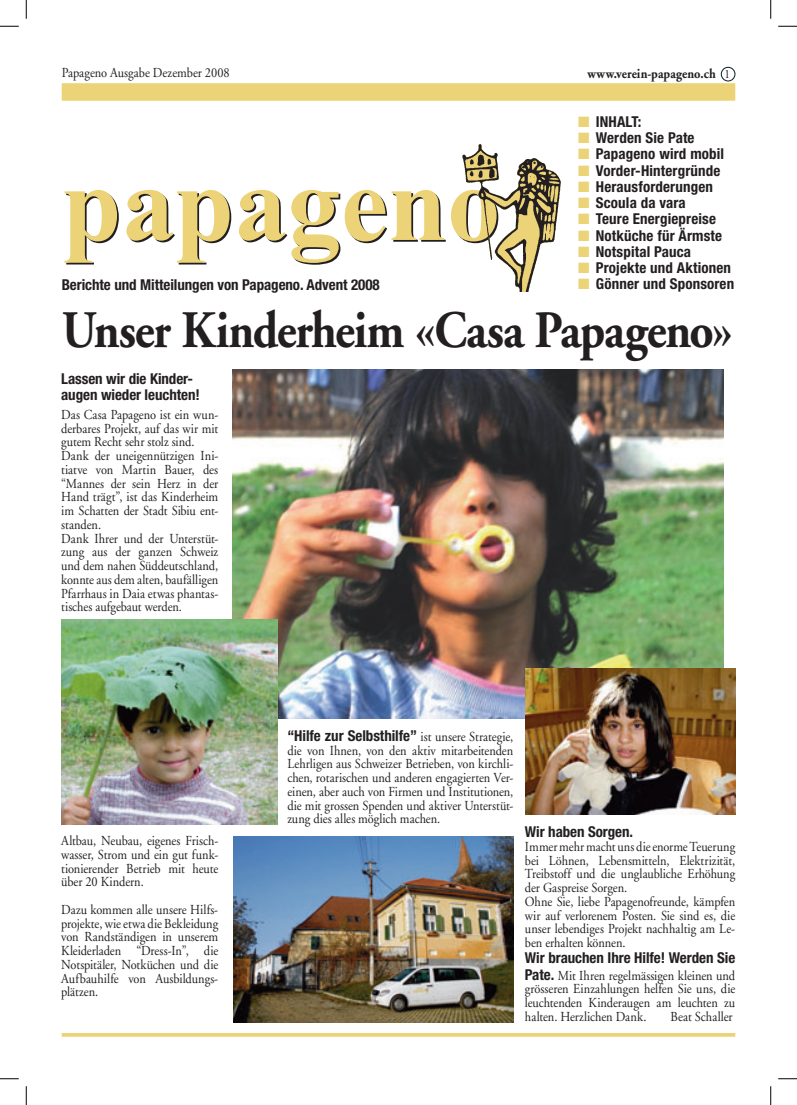
<style>
.page{position:relative;width:797px;height:1105px;background:#fff}
.page>*{position:absolute;margin:0;border:0;box-sizing:border-box;transform-origin:0 0}
.t1{font:700 106.5px "Times New Roman";color:#231f20}
.t2{font:700 52.5px "Adobe Garamond";letter-spacing:-.025em;color:#231f20;scale:.9 1}
.t3{font:700 condensed 15px/16.2px "Helvetica Neue";letter-spacing:.01em;color:#231f20}
.t4{font:13.75px/13.8px "Adobe Garamond";letter-spacing:-.005em;color:#231f20;text-align:justify;scale:.9 1}
.t5{font:700 13.75px "Adobe Garamond";letter-spacing:.005em;color:#231f20;scale:.9 1}
.s1{font-weight:400;font-size:12.5px}
.s2{color:#ecd378}
.s3{font-family:"Adobe Garamond";font-weight:400;font-stretch:normal;font-size:13.75px}
.s4{font-family:"Helvetica Neue";font-weight:700;font-stretch:condensed;font-size:15px}
</style>
<div class="page">
<svg style="left:62px;top:1033px;width:673px;height:4px;background:#edd580"></svg>
<div style="left:721px;top:67px;width:14px;height:14px;border:1px solid #091b21;border-radius:50%"></div>
<div style="left:62px;top:83px;width:673px;height:18px;background:#ecd378"></div>
<img style="left:462px;top:144px;width:99px;height:147px">
<div style="left:534px;top:271px;width:30px;height:20px;background:#fff"></div>
<img style="left:232px;top:369px;width:491px;height:350px">
<img style="left:525px;top:668px;width:210px;height:146px">
<img style="left:234px;top:837px;width:279px;height:185px">
<img style="left:62px;top:619px;width:216px;height:205px">
<svg style="left:0;top:25px;width:19px;height:2px"></svg>
<svg style="left:778px;top:25px;width:19px;height:2px"></svg>
<svg style="left:0;top:1078px;width:19px;height:1px"></svg>
<svg style="left:778px;top:1078px;width:19px;height:1px"></svg>
<svg style="left:25px;top:0;width:2px;height:19px"></svg>
<svg style="left:25px;top:1086px;width:2px;height:19px"></svg>
<svg style="left:770px;top:0;width:1px;height:19px"></svg>
<svg style="left:770px;top:1086px;width:1px;height:19px"></svg>
<p class="t4" style="left:62px;top:67px;width:188px">Papageno Ausgabe Dezember 2008</p>
<p class="t5" style="left:587px;top:66px;width:160px">www.verein-papageno.ch <span class="s1">1</span></p>
<p class="t3" style="left:578px;top:113px;width:65px"><span class="s2">■</span> Inhalt:</p>
<p class="t3" style="left:578px;top:129px;width:118px"><span class="s2">■</span> Werden Sie Pate</p>
<p class="t3" style="left:578px;top:146px;width:148px"><span class="s2">■</span> Papageno wird mobil</p>
<p class="t3" style="left:578px;top:162px;width:144px"><span class="s2">■</span> Vorder-Hintergründe</p>
<p class="t3" style="left:578px;top:178px;width:136px"><span class="s2">■</span> Herausforderungen</p>
<p class="t3" style="left:578px;top:194px;width:109px"><span class="s2">■</span> Scoula da vara</p>
<p class="t3" style="left:578px;top:211px;width:139px"><span class="s2">■</span> Teure Energiepreise</p>
<p class="t3" style="left:578px;top:227px;width:145px"><span class="s2">■</span> Notküche für Ärmste</p>
<p class="t3" style="left:578px;top:243px;width:114px"><span class="s2">■</span> Notspital Pauca</p>
<p class="t3" style="left:578px;top:259px;width:154px"><span class="s2">■</span> Projekte und Aktionen</p>
<p class="t3" style="left:578px;top:276px;width:158px"><span class="s2">■</span> Gönner und Sponsoren</p>
<h1 class="t1" style="left:64px;top:132px;width:439px">papageno</h1>
<p class="t3" style="left:62px;top:276px;width:319px">Berichte und Mitteilungen von Papageno. Advent 2008</p>
<h2 class="t2" style="left:62px;top:302px;width:747px">Unser Kinderheim «Casa Papageno»</h2>
<p class="t3" style="left:61px;top:370px;width:140px">Lassen wir die Kinder&shy;augen wieder leuchten!</p>
<p class="t4" style="left:61px;top:408px;width:176px;text-align:left">Das Casa Papageno ist ein wun&shy;derbares Projekt, auf das wir mit gutem Recht sehr stolz sind.<br>Dank der uneigennützigen Ini&shy;tiatve von Martin Bauer, des “Mannes der sein Herz in der<br>Hand trägt”, ist das Kinderheim im Schatten der Stadt Sibiu ent&shy;standen.<br>Dank Ihrer und der Unterstüt&shy;zung aus der ganzen Schweiz und dem nahen Süddeutschland, konnte aus dem alten, baufälligen<br>Pfarrhaus in Daia etwas phantas&shy;tisches aufgebaut werden.</p>
<p class="t4" style="left:61px;top:834px;width:176px">Altbau, Neubau, eigenes Frisch&shy;wasser, Strom und ein gut funk&shy;tionierender Betrieb mit heute über 20 Kindern.</p>
<p class="t4" style="left:61px;top:903px;width:176px">Dazu kommen alle unsere Hilfs&shy;projekte, wie etwa die Bekleidung von Randständigen in unserem Kleiderladen “Dress-In”, die Notspitäler, Notküchen und die Aufbauhilfe von Ausbildungs&shy;plätzen.</p>
<p class="t3" style="left:287px;top:727px;width:227px">“Hilfe zur Selbsthilfe” <span class="s3">ist unsere Strategie,</span></p>
<p class="t4" style="left:287px;top:744px;width:252px">die von Ihnen, von den aktiv mitarbeitenden Lehrligen aus Schweizer Betrieben, von kirchli&shy;chen, rotarischen und anderen engagierten Ver&shy;einen, aber auch von Firmen und Institutionen, die mit grossen Spenden und aktiver Unterstüt&shy;zung dies alles möglich machen.</p>
<p class="t3" style="left:525px;top:823px;width:110px">Wir haben Sorgen.</p>
<p class="t4" style="left:525px;top:840px;width:235px;text-align:left">Immer mehr macht uns die enorme Teuerung bei Löhnen, Lebensmitteln, Elektrizität, Treibstoff und die unglaubliche Erhöhung der Gaspreise Sorgen.<br>Ohne Sie, liebe Papagenofreunde, kämpfen wir auf verlorenem Posten. Sie sind es, die unser lebendiges Projekt nachhaltig am Le&shy;ben erhalten können.</p>
<p class="t3" style="left:525px;top:950px;width:212px">Wir brauchen Ihre Hilfe! Werden Sie</p>
<p class="t4" style="left:525px;top:969px;width:235px"><span class="s4">Pate.</span> Mit Ihren regelmässigen kleinen und grösseren Einzahlungen helfen Sie uns, die leuchtenden Kinderaugen am leuchten zu halten. Herzlichen Dank.</p>
<p class="t4" style="left:670px;top:1010px;width:70px">Beat Schaller</p>
</div>
